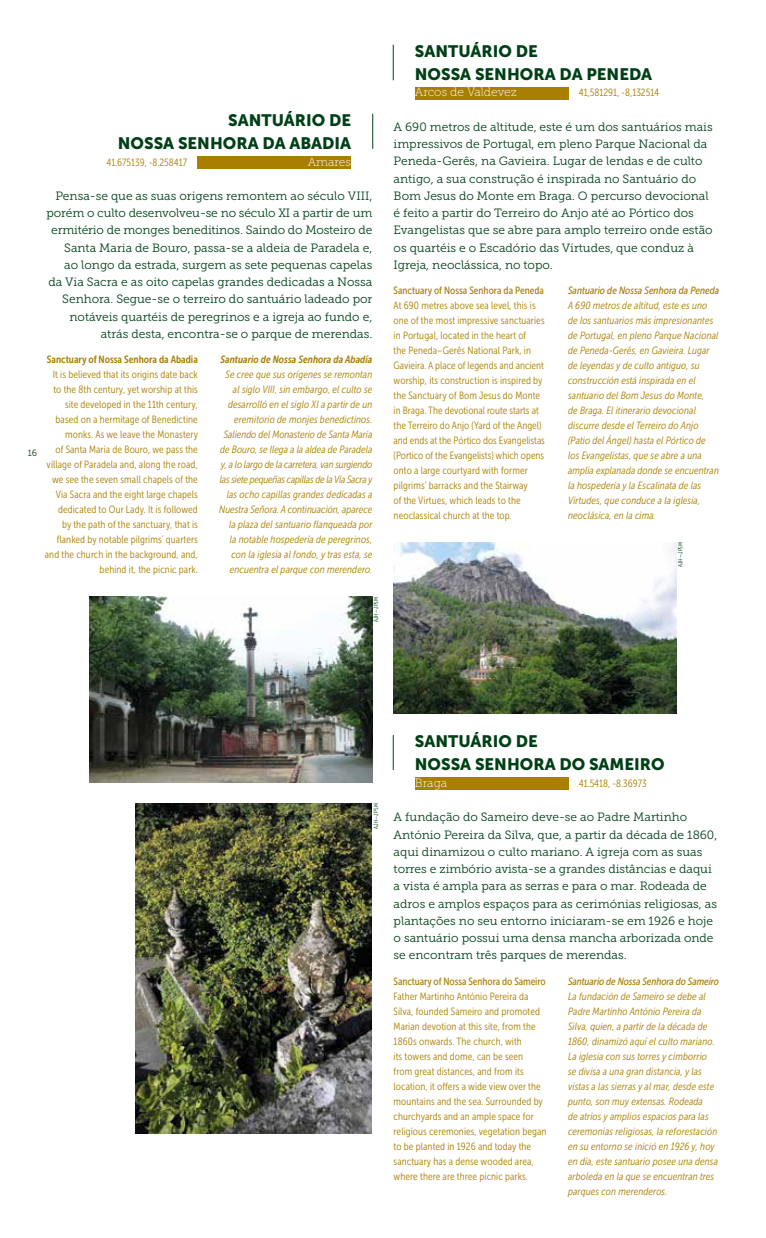
<style>
.page{position:relative;width:766px;height:1238px;background:#fff}
.page>*{position:absolute;margin:0;border:0;box-sizing:border-box;transform-origin:0 0}
.t1{font:16.5px/22.5px "Museo Sans 900";color:#004017}
.t2{font:12px/17.2px "Museo Slab 300";color:#004017}
.t3{font:12px "Museo Slab 100";color:#fff}
.t4{font:10.5px/15px "Museo Sans Cond 300";letter-spacing:.01em;color:#a97f00}
.t5{font:italic 10.5px/15px "Museo Sans Cond 300";letter-spacing:.01em;color:#a97f00}
.t6{font:10.5px "Museo Sans Cond 500";letter-spacing:-.005em;color:#a97f00}
.t7{font:italic 10.5px "Museo Sans Cond 500";letter-spacing:-.01em;color:#a97f00}
.t8{font:10.5px "Museo Sans Cond 700";color:#a97f00}
.t9{font:italic 10.5px "Museo Sans Cond 700";color:#a97f00}
.t10{font:9px "Museo Slab 300";color:#004017}
.t11{font:6px "Museo Sans Cond 300";letter-spacing:.01em;color:#004017}
</style>
<div class="page">
<hr style="left:393px;top:735px;width:1px;height:34px;background:#004017">
<div style="left:415px;top:777px;width:153px;height:12px;background:#a97f00"></div>
<img style="left:393px;top:542px;width:283px;height:171px">
<hr style="left:393px;top:45px;width:1px;height:35px;background:#004017">
<div style="left:415px;top:87px;width:153px;height:12px;background:#a97f00"></div>
<img style="left:136px;top:803px;width:236px;height:330px">
<hr style="left:372px;top:114px;width:1px;height:35px;background:#004017">
<div style="left:198px;top:156px;width:153px;height:13px;background:#a97f00"></div>
<img style="left:89px;top:597px;width:283px;height:185px">
<h1 class="t1" style="left:118px;top:109px;width:234px;text-align:right">SANTUÁRIO DE<br>NOSSA SENHORA DA ABADIA</h1>
<p class="t4" style="left:106px;top:154px;width:82px">41.675139, -8.258417</p>
<p class="t3" style="left:307px;top:155px;width:45px">Amares</p>
<p class="t10" style="left:28px;top:447px;width:11px">16</p>
<p class="t2" style="left:47px;top:187px;width:327px;text-align:right">Pensa-se que as suas origens remontem ao século VIII, porém o culto desenvolveu-se no século XI a partir de um ermitério de monges beneditinos. Saindo do Mosteiro de Santa Maria de Bouro, passa-se a aldeia de Paradela e,<br>ao longo da estrada, surgem as sete pequenas capelas<br>da Via Sacra e as oito capelas grandes dedicadas a Nossa Senhora. Segue-se o terreiro do santuário ladeado por notáveis quartéis de peregrinos e a igreja ao fundo e, atrás desta, encontra-se o parque de merendas.</p>
<p class="t8" style="left:47px;top:354px;width:152px">Sanctuary of Nossa Senhora da Abadia</p>
<p class="t4" style="left:45px;top:367px;width:155px;text-align:right">It is believed that its origins date back to the 8th century, yet worship at this site developed in the 11th century, based on a hermitage of Benedictine monks. As we leave the Monastery<br>of Santa Maria de Bouro, we pass the village of Paradela and, along the road, we see the seven small chapels of the Via Sacra and the eight large chapels dedicated to Our Lady. It is followed<br>by the path of the sanctuary, that is flanked by notable pilgrims’ quarters and the church in the background, and, behind it, the picnic park.</p>
<p class="t9" style="left:220px;top:354px;width:153px">Santuario de Nossa Senhora da Abadía</p>
<p class="t5" style="left:219px;top:367px;width:155px;text-align:right">Se cree que sus orígenes se remontan al siglo VIII, sin embargo, el culto se desarrolló en el siglo XI a partir de un eremitorio de monjes benedictinos.<br>Saliendo del Monasterio de Santa María de Bouro, se llega a la aldea de Paradela y, a lo largo de la carretera, van surgiendo las siete pequeñas capillas de la Vía Sacra y las ocho capillas grandes dedicadas a Nuestra Señora. A continuación, aparece la plaza del santuario flanqueada por<br>la notable hospedería de peregrinos, con la iglesia al fondo, y tras esta, se encuentra el parque con merendero.</p>
<p class="t11" style="left:373px;top:622px;width:27px;rotate:-90deg">AJH—JPSM</p>
<h1 class="t1" style="left:415px;top:40px;width:239px">SANTUÁRIO DE<br>NOSSA SENHORA DA PENEDA</h1>
<p class="t3" style="left:415px;top:86px;width:103px">Arcos de Valdevez</p>
<p class="t4" style="left:578px;top:85px;width:82px">41,581291, -8,132514</p>
<p class="t2" style="left:393px;top:118px;width:320px">A 690 metros de altitude, este é um dos santuários mais impressivos de Portugal, em pleno Parque Nacional da Peneda-Gerês, na Gavieira. Lugar de lendas e de culto antigo, a sua construção é inspirada no Santuário do Bom Jesus do Monte em Braga. O percurso devocional é feito a partir do Terreiro do Anjo até ao Pórtico dos Evangelistas que se abre para amplo terreiro onde estão os quartéis e o Escadório das Virtudes, que conduz à Igreja, neoclássica, no topo.</p>
<p class="t6" style="left:393px;top:285px;width:152px">Sanctuary of Nossa Senhora da Peneda</p>
<p class="t4" style="left:393px;top:298px;width:153px">At 690 metres above sea level, this is one of the most impressive sanctuaries in Portugal, located in the heart of<br>the Peneda–Gerês National Park, in Gavieira. A place of legends and ancient worship, its construction is inspired by the Sanctuary of Bom Jesus do Monte in Braga. The devotional route starts at the Terreiro do Anjo (Yard of the Angel) and ends at the Pórtico dos Evangelistas (Portico of the Evangelists) which opens onto a large courtyard with former pilgrims’ barracks and the Stairway<br>of the Virtues, which leads to the neoclassical church at the top.</p>
<p class="t7" style="left:568px;top:285px;width:153px">Santuario de Nossa Senhora da Peneda</p>
<p class="t5" style="left:568px;top:298px;width:152px">A 690 metros de altitud, este es uno de los santuarios más impresionantes de Portugal, en pleno Parque Nacional de Peneda-Gerês, en Gavieira. Lugar de leyendas y de culto antiguo, su construcción está inspirada en el santuario del Bom Jesus do Monte,<br>de Braga. El itinerario devocional discurre desde el Terreiro do Anjo (Patio del Ángel) hasta el Pórtico de los Evangelistas, que se abre a una amplia explanada donde se encuentran la hospedería y la Escalinata de las Virtudes, que conduce a la iglesia, neoclásica, en la cima.</p>
<p class="t11" style="left:677px;top:567px;width:27px;rotate:-90deg">AJH—JPSM</p>
<p class="t11" style="left:373px;top:828px;width:27px;rotate:-90deg">AJH—JPSM</p>
<h1 class="t1" style="left:415px;top:730px;width:251px">SANTUÁRIO DE<br>NOSSA SENHORA DO SAMEIRO</h1>
<p class="t3" style="left:415px;top:776px;width:34px">Braga</p>
<p class="t4" style="left:578px;top:775px;width:69px">41.5418, -8.36973</p>
<p class="t2" style="left:393px;top:808px;width:325px">A fundação do Sameiro deve-se ao Padre Martinho António Pereira da Silva, que, a partir da década de 1860, aqui dinamizou o culto mariano. A igreja com as suas torres e zimbório avista-se a grandes distâncias e daqui a vista é ampla para as serras e para o mar. Rodeada de adros e amplos espaços para as cerimónias religiosas, as plantações no seu entorno iniciaram-se em 1926 e hoje o santuário possui uma densa mancha arborizada onde se encontram três parques de merendas.</p>
<p class="t6" style="left:393px;top:975px;width:153px">Sanctuary of Nossa Senhora do Sameiro</p>
<p class="t4" style="left:393px;top:988px;width:154px">Father Martinho António Pereira da Silva, founded Sameiro and promoted Marian devotion at this site, from the 1860s onwards. The church, with<br>its towers and dome, can be seen<br>from great distances, and from its location, it offers a wide view over the mountains and the sea. Surrounded by churchyards and an ample space for religious ceremonies, vegetation began to be planted in 1926 and today the sanctuary has a dense wooded area, where there are three picnic parks.</p>
<p class="t7" style="left:568px;top:975px;width:152px">Santuario de Nossa Senhora do Sameiro</p>
<p class="t5" style="left:568px;top:988px;width:151px">La fundación de Sameiro se debe al Padre Martinho António Pereira da Silva, quien, a partir de la década de 1860, dinamizó aquí el culto mariano.<br>La iglesia con sus torres y cimborrio<br>se divisa a una gran distancia, y las vistas a las sierras y al mar, desde este punto, son muy extensas. Rodeada<br>de atrios y amplios espacios para las ceremonias religiosas, la reforestación en su entorno se inició en 1926 y, hoy en día, este santuario posee una densa arboleda en la que se encuentran tres parques con merenderos.</p>
</div>
